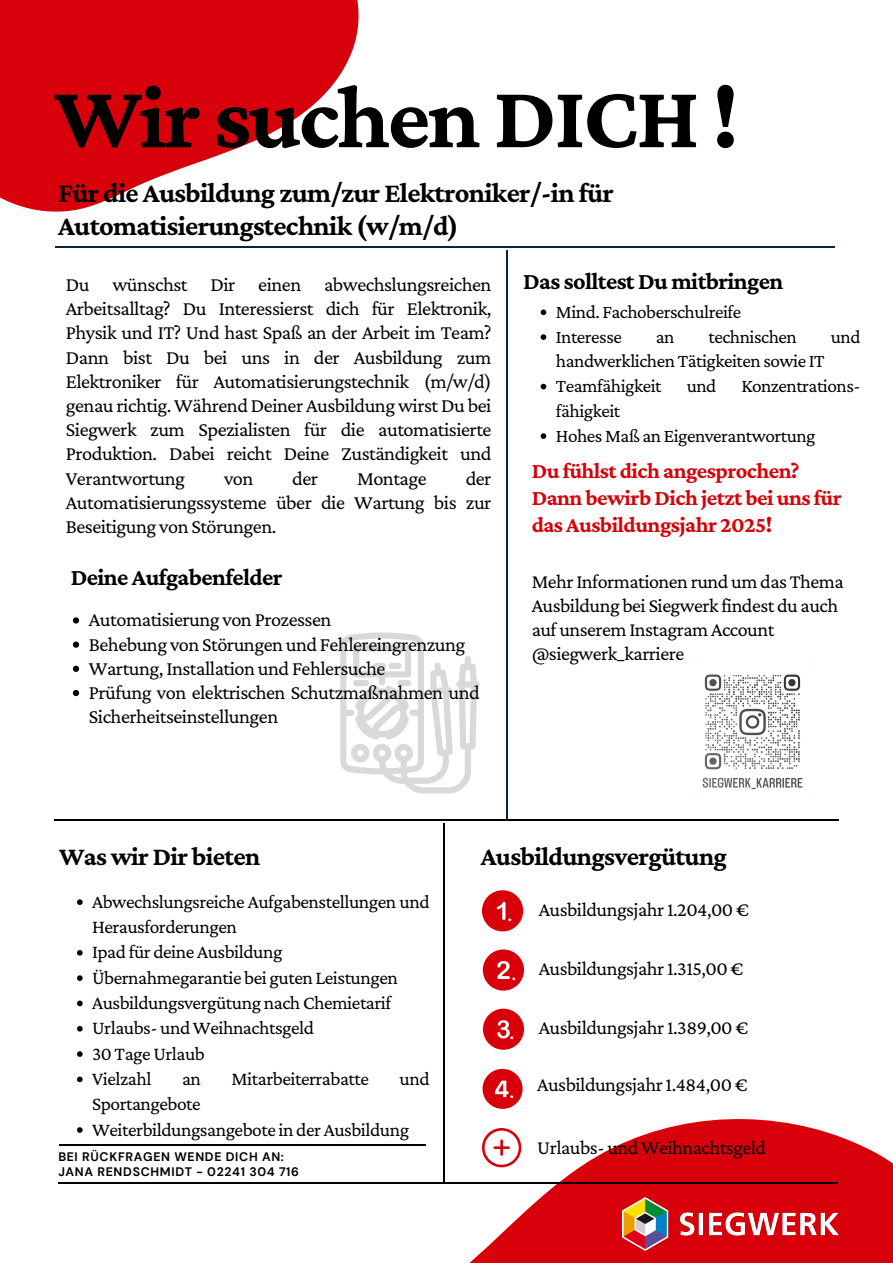
<style>
.page{position:relative;width:893px;height:1263px;background:#fff}
.page>*{position:absolute;margin:0;border:0;box-sizing:border-box;transform-origin:0 0}
.t1{font:700 91.5px "Crimson Pro";letter-spacing:-.025em;color:#000}
.t2{font:700 28.35px/33.8px "Crimson Pro";letter-spacing:-.025em;color:#000}
.t3{font:700 26.55px "Crimson Pro";letter-spacing:-.025em;color:#000}
.t4{font:700 24.15px "Crimson Pro";letter-spacing:-.025em;color:#000}
.t5{font:700 22.5px/27px "Crimson Pro";letter-spacing:-.025em;color:#d8000a}
.t6{font:20.33px/24.2px "Crimson Pro";letter-spacing:-.025em;color:#000;text-align:justify}
.t7{font:20.1px/23.9px "Crimson Pro";letter-spacing:-.025em;color:#000}
.t8{font:19.5px/25.3px "Crimson Pro";letter-spacing:-.025em;color:#000}
.t9{font:19.2px "Crimson Pro";letter-spacing:-.025em;color:#000}
.t10{font:700 15px "Crimson Pro";color:#fff}
.t11{font:700 12.38px "DM Sans";letter-spacing:.055em;color:#000}
</style>
<div class="page">
<hr style="left:506px;top:251px;width:2px;height:568px;background:#092342">
<hr style="left:443px;top:823px;width:2px;height:360px;background:#000">
<hr style="left:54px;top:819px;width:784px;height:1px;background:#000">
<svg style="left:59px;top:951px;width:834px;height:312px"></svg>
<svg style="left:0;top:0;width:410px;height:248px;fill:#d8000a"></svg>
<hr style="left:56px;top:247px;width:779px;height:1px;background:#092342">
<hr style="left:58px;top:1182px;width:779px;height:2px;background:#000">
<hr style="left:59px;top:1144px;width:366px;height:1px;background:#000">
<img style="left:622px;top:1197px;width:216px;height:53px">
<img style="left:702px;top:674px;width:101px;height:116px">
<div style="left:482px;top:890px;width:41px;height:41px;background:#d8000a;border-radius:50%"></div>
<svg style="left:497px;top:902px;width:8px;height:18px"></svg>
<div style="left:483px;top:949px;width:41px;height:41px;background:#d8000a;border-radius:50%"></div>
<svg style="left:497px;top:961px;width:13px;height:18px"></svg>
<div style="left:483px;top:1009px;width:41px;height:41px;background:#d8000a;border-radius:50%"></div>
<svg style="left:497px;top:1020px;width:13px;height:18px"></svg>
<svg style="left:482px;top:1128px;width:39px;height:39px"></svg>
<svg style="left:482px;top:1069px;width:40px;height:40px"></svg>
<svg style="left:340px;top:632px;width:139px;height:161px"></svg>
<svg style="left:77px;top:899px;width:6px;height:6px"></svg>
<svg style="left:77px;top:950px;width:6px;height:5px"></svg>
<svg style="left:77px;top:975px;width:6px;height:6px"></svg>
<svg style="left:77px;top:1000px;width:6px;height:6px"></svg>
<svg style="left:77px;top:1026px;width:6px;height:5px"></svg>
<svg style="left:77px;top:1051px;width:6px;height:6px"></svg>
<svg style="left:77px;top:1076px;width:6px;height:6px"></svg>
<svg style="left:77px;top:1127px;width:6px;height:6px"></svg>
<svg style="left:540px;top:309px;width:6px;height:6px"></svg>
<svg style="left:540px;top:334px;width:6px;height:6px"></svg>
<svg style="left:540px;top:384px;width:6px;height:5px"></svg>
<svg style="left:540px;top:433px;width:6px;height:6px"></svg>
<svg style="left:73px;top:617px;width:6px;height:6px"></svg>
<svg style="left:73px;top:641px;width:6px;height:7px"></svg>
<svg style="left:73px;top:666px;width:6px;height:6px"></svg>
<svg style="left:73px;top:690px;width:6px;height:6px"></svg>
<h2 class="t1" style="left:55px;top:65px;width:685px">Wir suchen DICH !</h2>
<p class="t2" style="left:58px;top:175px;width:557px">Für die Ausbildung zum/zur Elektroniker/-in für<br>Automatisierungstechnik (w/m/d)</p>
<p class="t6" style="left:66px;top:272px;width:427px">Du wünschst Dir einen abwechslungsreichen</p>
<h4 class="t4" style="left:523px;top:267px;width:262px">Das solltest Du mitbringen</h4>
<p class="t6" style="left:66px;top:296px;width:427px">Arbeitsalltag? Du Interessierst dich für Elektronik, Physik und IT? Und hast Spaß an der Arbeit im Team?<br>Dann bist Du bei uns in der Ausbildung zum Elektroniker für Automatisierungstechnik (m/w/d) genau richtig. Während Deiner Ausbildung wirst Du bei Siegwerk zum Spezialisten für die automatisierte Produktion. Dabei reicht Deine Zuständigkeit und Verantwortung</p>
<p class="t9" style="left:556px;top:301px;width:187px">Mind. Fachoberschulreife</p>
<h2 class="t9" style="left:556px;top:325px;width:67px">Interesse</h2>
<h2 class="t9" style="left:656px;top:325px;width:20px">an</h2>
<h2 class="t9" style="left:708px;top:325px;width:90px">technischen</h2>
<h2 class="t9" style="left:831px;top:325px;width:31px">und</h2>
<h2 class="t9" style="left:556px;top:350px;width:270px">handwerklichen Tätigkeiten sowie IT</h2>
<h2 class="t9" style="left:556px;top:375px;width:107px">Teamfähigkeit</h2>
<h2 class="t9" style="left:686px;top:375px;width:31px">und</h2>
<h2 class="t9" style="left:741px;top:375px;width:120px">Konzentrations-</h2>
<h2 class="t9" style="left:556px;top:400px;width:66px">fähigkeit</h2>
<p class="t9" style="left:556px;top:424px;width:261px">Hohes Maß an Eigenverantwortung</p>
<p class="t5" style="left:532px;top:457px;width:311px">Du fühlst dich angesprochen?<br>Dann bewirb Dich jetzt bei uns für das Ausbildungsjahr 2025!</p>
<p class="t7" style="left:532px;top:569px;width:314px">Mehr Informationen rund um das Thema<br>Ausbildung bei Siegwerk findest du auch auf unserem Instagram Account @siegwerk_karriere</p>
<p class="t6" style="left:66px;top:466px;width:427px;text-indent:400px">der Automatisierungssysteme über die Wartung bis zur Beseitigung von Störungen.</p>
<p class="t6" style="left:224px;top:466px;width:31px">von</p>
<p class="t6" style="left:292px;top:466px;width:27px">der</p>
<p class="t6" style="left:357px;top:466px;width:71px">Montage</p>
<h3 class="t4" style="left:71px;top:564px;width:213px">Deine Aufgabenfelder</h3>
<p class="t6" style="left:89px;top:607px;width:244px">Automatisierung von Prozessen</p>
<p class="t6" style="left:89px;top:631px;width:378px">Behebung von Störungen und Fehlereingrenzung</p>
<p class="t6" style="left:89px;top:656px;width:298px">Wartung, Installation und Fehlersuche</p>
<p class="t6" style="left:89px;top:680px;width:392px">Prüfung von elektrischen Schutzmaßnahmen und<br>Sicherheitseinstellungen</p>
<h4 class="t3" style="left:59px;top:841px;width:203px">Was wir Dir bieten</h4>
<p class="t8" style="left:92px;top:888px;width:339px">Abwechslungsreiche Aufgabenstellungen und<br>Herausforderungen</p>
<p class="t8" style="left:92px;top:939px;width:192px">Ipad für deine Ausbildung</p>
<p class="t8" style="left:92px;top:964px;width:307px">Übernahmegarantie bei guten Leistungen</p>
<p class="t8" style="left:92px;top:990px;width:301px">Ausbildungsvergütung nach Chemietarif</p>
<h3 class="t8" style="left:92px;top:1015px;width:223px">Urlaubs- und Weihnachtsgeld</h3>
<h3 class="t8" style="left:92px;top:1040px;width:114px">30 Tage Urlaub</h3>
<h4 class="t8" style="left:92px;top:1066px;width:61px">Vielzahl</h4>
<h4 class="t8" style="left:182px;top:1066px;width:20px">an</h4>
<h4 class="t8" style="left:232px;top:1066px;width:139px">Mitarbeiterrabatte</h4>
<h4 class="t8" style="left:399px;top:1066px;width:32px">und</h4>
<h4 class="t8" style="left:92px;top:1091px;width:110px">Sportangebote</h4>
<p class="t8" style="left:92px;top:1116px;width:318px">Weiterbildungsangebote in der Ausbildung</p>
<p class="t11" style="left:58px;top:1149px;width:227px">BEI RÜCKFRAGEN WENDE DICH AN:</p>
<p class="t11" style="left:58px;top:1164px;width:242px">JANA RENDSCHMIDT - 02241 304 716</p>
<p class="t3" style="left:481px;top:841px;width:248px">Ausbildungsvergütung</p>
<p class="t7" style="left:538px;top:897px;width:212px">Ausbildungsjahr 1.204,00 €</p>
<p class="t10" style="left:508px;top:907px;width:6px">.</p>
<p class="t10" style="left:512px;top:966px;width:6px">.</p>
<h4 class="t10" style="left:510px;top:1025px;width:6px">.</h4>
<p class="t10" style="left:510px;top:1085px;width:6px">.</p>
<h4 class="t7" style="left:538px;top:956px;width:206px">Ausbildungsjahr 1.315,00 €</h4>
<p class="t7" style="left:538px;top:1015px;width:211px">Ausbildungsjahr 1.389,00 €</p>
<h4 class="t7" style="left:537px;top:1072px;width:212px">Ausbildungsjahr 1.484,00 €</h4>
<p class="t7" style="left:537px;top:1135px;width:230px">Urlaubs- und Weihnachtsgeld</p>
</div>
